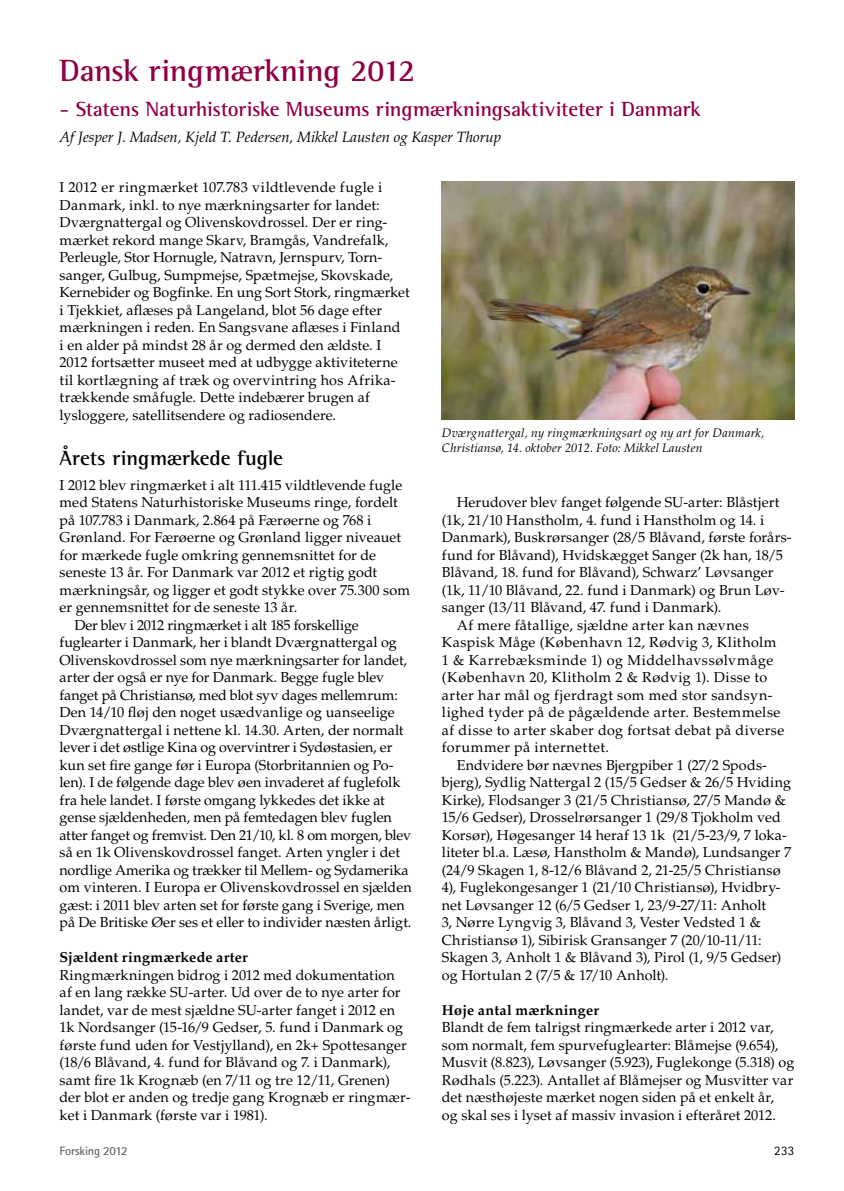
<style>
.page{position:relative;width:844px;height:1191px;background:#fff}
.page>*{position:absolute;margin:0;border:0;box-sizing:border-box;transform-origin:0 0}
.t1{font:700 31.5px "Rotis Semi Serif Std";letter-spacing:-.01em;color:#900047}
.t2{font:700 21px "Rotis Semi Serif Std";letter-spacing:-.01em;color:#900047}
.t3{font:700 21px "Rotis Semi Serif Std";letter-spacing:-.005em;color:#000}
.t4{font:italic 14.88px "Palatino LT Std";color:#000}
.t5{font:14.35px/17.5px "Palatino LT Std";letter-spacing:.005em;color:#000}
.t6{font:14.35px "Palatino LT Std";letter-spacing:-.015em;color:#000}
.t7{font:14.35px "Palatino LT Std";letter-spacing:.03em;color:#000}
.t8{font:14.35px "Palatino LT Std";letter-spacing:.025em;color:#000}
.t9{font:700 14.35px "Palatino LT Std";letter-spacing:.01em;color:#000}
.t10{font:14.35px "Palatino LT Std";letter-spacing:.035em;color:#000}
.t11{font:14.35px "Palatino LT Std";letter-spacing:.04em;color:#000}
.t12{font:13.12px "Rotis Sans Serif Std";color:#000}
.t13{font:italic 12.25px/14.9px "Palatino LT Std";letter-spacing:.015em;color:#000}
.t14{font:700 12.25px "Rotis Sans Serif Std";letter-spacing:-.015em;color:#68676c}
</style>
<div class="page">
<img style="left:441px;top:181px;width:353px;height:238px">
<h1 class="t1" style="left:60px;top:51px;width:357px">Dansk ringmærkning 2012</h1>
<h2 class="t2" style="left:60px;top:96px;width:642px">- Statens Naturhistoriske Museums ringmærkningsaktiviteter i Danmark</h2>
<p class="t4" style="left:60px;top:128px;width:443px">Af Jesper J. Madsen, Kjeld T. Pedersen, Mikkel Lausten og Kasper Thorup</p>
<p class="t5" style="left:60px;top:179px;width:352px">I 2012 er ringmærket 107.783 vildtlevende fugle i Danmark, inkl. to nye mærkningsarter for landet:<br>Dværgnattergal og Olivenskovdrossel. Der er ring&shy;mærket rekord mange Skarv, Bramgås, Vandrefalk, Perleugle, Stor Hornugle, Natravn, Jernspurv, Torn&shy;sanger, Gulbug, Sumpmejse, Spætmejse, Skovskade, Kernebider og Bogfinke. En ung Sort Stork, ringmærket i Tjekkiet, aflæses på Langeland, blot 56 dage efter mærkningen i reden. En Sangsvane aflæses i Finland<br>i en alder på mindst 28 år og dermed den ældste. I 2012 fortsætter museet med at udbygge aktiviteterne til kortlægning af træk og overvintring hos Afrika&shy;trækkende småfugle. Dette indebærer brugen af lysloggere, satellitsendere og radiosendere.</p>
<h2 class="t3" style="left:60px;top:445px;width:225px">Årets ringmærkede fugle</h2>
<p class="t5" style="left:60px;top:476px;width:344px">I 2012 blev ringmærket i alt 111.415 vildtlevende fugle</p>
<p class="t5" style="left:60px;top:494px;width:339px">med Statens Naturhistoriske Museums ringe, fordelt</p>
<p class="t5" style="left:60px;top:511px;width:313px">på 107.783 i Danmark, 2.864 på Færøerne og 768 i</p>
<p class="t5" style="left:60px;top:529px;width:343px">Grønland. For Færøerne og Grønland ligger niveauet</p>
<p class="t5" style="left:60px;top:546px;width:318px">for mærkede fugle omkring gennemsnittet for de</p>
<p class="t5" style="left:60px;top:564px;width:319px">seneste 13 år. For Danmark var 2012 et rigtig godt</p>
<p class="t5" style="left:60px;top:581px;width:352px">mærkningsår, og ligger et godt stykke over 75.300 som</p>
<p class="t5" style="left:60px;top:599px;width:239px">er gennemsnittet for de seneste 13 år.</p>
<p class="t6" style="left:74px;top:616px;width:285px">Der blev i 2012 ringmærket i alt 185 forskellige</p>
<p class="t5" style="left:60px;top:634px;width:339px">fuglearter i Danmark, her i blandt Dværgnattergal og</p>
<p class="t5" style="left:60px;top:651px;width:349px">Olivenskovdrossel som nye mærkningsarter for landet,</p>
<p class="t5" style="left:60px;top:669px;width:326px">arter der også er nye for Danmark. Begge fugle blev</p>
<p class="t5" style="left:60px;top:686px;width:340px">fanget på Christiansø, med blot syv dages mellemrum:</p>
<p class="t5" style="left:60px;top:704px;width:336px">Den 14/10 fløj den noget usædvanlige og uanseelige</p>
<p class="t5" style="left:60px;top:721px;width:345px">Dværgnattergal i nettene kl. 14.30. Arten, der normalt</p>
<p class="t6" style="left:60px;top:739px;width:334px">lever i det østlige Kina og overvintrer i Sydøstasien, er</p>
<p class="t5" style="left:60px;top:756px;width:335px">kun set fire gange før i Europa (Storbritannien og Po-</p>
<p class="t5" style="left:60px;top:774px;width:342px">len). I de følgende dage blev øen invaderet af fuglefolk</p>
<p class="t5" style="left:60px;top:791px;width:327px">fra hele landet. I første omgang lykkedes det ikke at</p>
<p class="t5" style="left:60px;top:809px;width:334px">gense sjældenheden, men på femtedagen blev fuglen</p>
<p class="t6" style="left:60px;top:826px;width:353px">atter fanget og fremvist. Den 21/10, kl. 8 om morgen, blev</p>
<p class="t5" style="left:60px;top:844px;width:342px">så en 1k Olivenskovdrossel fanget. Arten yngler i det</p>
<p class="t6" style="left:60px;top:861px;width:350px">nordlige Amerika og trækker til Mellem- og Sydamerika</p>
<p class="t5" style="left:60px;top:879px;width:353px">om vinteren. I Europa er Olivenskovdrossel en sjælden</p>
<p class="t5" style="left:60px;top:896px;width:346px">gæst: i 2011 blev arten set for første gang i Sverige, men</p>
<p class="t5" style="left:60px;top:914px;width:353px">på De Britiske Øer ses et eller to individer næsten årligt.</p>
<p class="t9" style="left:60px;top:949px;width:190px">Sjældent ringmærkede arter</p>
<p class="t5" style="left:60px;top:966px;width:352px">Ringmærkningen bidrog i 2012 med dokumentation af en lang række SU-arter. Ud over de to nye arter for landet, var de mest sjældne SU-arter fanget i 2012 en 1k Nordsanger (15-16/9 Gedser, 5. fund i Danmark og første fund uden for Vestjylland), en 2k+ Spottesanger (18/6 Blåvand, 4. fund for Blåvand og 7. i Danmark), samt fire 1k Krognæb (en 7/11 og tre 12/11, Grenen) der blot er anden og tredje gang Krognæb er ringmær&shy;ket i Danmark (første var i 1981).</p>
<p class="t13" style="left:441px;top:426px;width:324px">Dværgnattergal, ny ringmærkningsart og ny art for Danmark,<br>Christiansø, 14. oktober 2012. Foto: Mikkel Lausten</p>
<p class="t5" style="left:456px;top:494px;width:324px">Herudover blev fanget følgende SU-arter: Blåstjert</p>
<p class="t5" style="left:441px;top:511px;width:324px">(1k, 21/10 Hanstholm, 4. fund i Hanstholm og 14. i</p>
<p class="t5" style="left:441px;top:529px;width:351px">Danmark), Buskrørsanger (28/5 Blåvand, første forårs-</p>
<p class="t5" style="left:441px;top:546px;width:342px">fund for Blåvand), Hvidskægget Sanger (2k han, 18/5</p>
<p class="t5" style="left:441px;top:564px;width:333px">Blåvand, 18. fund for Blåvand), Schwarz’ Løvsanger</p>
<p class="t5" style="left:441px;top:581px;width:344px">(1k, 11/10 Blåvand, 22. fund i Danmark) og Brun Løv-</p>
<p class="t5" style="left:441px;top:599px;width:281px">sanger (13/11 Blåvand, 47. fund i Danmark).</p>
<p class="t7" style="left:456px;top:616px;width:293px">Af mere fåtallige, sjældne arter kan nævnes</p>
<p class="t7" style="left:441px;top:634px;width:336px">Kaspisk Måge (København 12, Rødvig 3, Klitholm</p>
<p class="t11" style="left:441px;top:651px;width:333px">1 &amp; Karrebæksminde 1) og Middelhavssølvmåge</p>
<p class="t10" style="left:441px;top:669px;width:327px">(København 20, Klitholm 2 &amp; Rødvig 1). Disse to</p>
<p class="t7" style="left:441px;top:686px;width:332px">arter har mål og fjerdragt som med stor sandsyn-</p>
<p class="t8" style="left:441px;top:704px;width:340px">lighed tyder på de pågældende arter. Bestemmelse</p>
<p class="t8" style="left:441px;top:721px;width:344px">af disse to arter skaber dog fortsat debat på diverse</p>
<p class="t8" style="left:441px;top:739px;width:168px">forummer på internettet.</p>
<p class="t5" style="left:456px;top:756px;width:312px">Endvidere bør nævnes Bjergpiber 1 (27/2 Spods-</p>
<p class="t5" style="left:441px;top:774px;width:351px">bjerg), Sydlig Nattergal 2 (15/5 Gedser &amp; 26/5 Hviding</p>
<p class="t5" style="left:441px;top:791px;width:345px">Kirke), Flodsanger 3 (21/5 Christiansø, 27/5 Mandø &amp;</p>
<p class="t5" style="left:441px;top:809px;width:340px">15/6 Gedser), Drosselrørsanger 1 (29/8 Tjokholm ved</p>
<p class="t5" style="left:441px;top:826px;width:346px">Korsør), Høgesanger 14 heraf 13 1k (21/5-23/9, 7 loka-</p>
<p class="t5" style="left:441px;top:844px;width:351px">liteter bl.a. Læsø, Hanstholm &amp; Mandø), Lundsanger 7</p>
<p class="t5" style="left:441px;top:861px;width:340px">(24/9 Skagen 1, 8-12/6 Blåvand 2, 21-25/5 Christiansø</p>
<p class="t5" style="left:441px;top:879px;width:340px">4), Fuglekongesanger 1 (21/10 Christiansø), Hvidbry-</p>
<p class="t5" style="left:441px;top:896px;width:325px">net Løvsanger 12 (6/5 Gedser 1, 23/9-27/11: Anholt</p>
<p class="t5" style="left:441px;top:914px;width:320px">3, Nørre Lyngvig 3, Blåvand 3, Vester Vedsted 1 &amp;</p>
<p class="t5" style="left:441px;top:931px;width:321px">Christiansø 1), Sibirisk Gransanger 7 (20/10-11/11:</p>
<p class="t5" style="left:441px;top:949px;width:341px">Skagen 3, Anholt 1 &amp; Blåvand 3), Pirol (1, 9/5 Gedser)</p>
<p class="t5" style="left:441px;top:966px;width:228px">og Hortulan 2 (7/5 &amp; 17/10 Anholt).</p>
<p class="t9" style="left:441px;top:1001px;width:158px">Høje antal mærkninger</p>
<p class="t5" style="left:441px;top:1019px;width:354px">Blandt de fem talrigst ringmærkede arter i 2012 var, som normalt, fem spurvefuglearter: Blåmejse (9.654), Musvit (8.823), Løvsanger (5.923), Fuglekonge (5.318) og Rødhals (5.223). Antallet af Blåmejser og Musvitter var det næsthøjeste mærket nogen siden på et enkelt år,<br>og skal ses i lyset af massiv invasion i efteråret 2012.</p>
<p class="t14" style="left:60px;top:1143px;width:70px">Forsking 2012</p>
<p class="t12" style="left:774px;top:1142px;width:22px">233</p>
</div>
